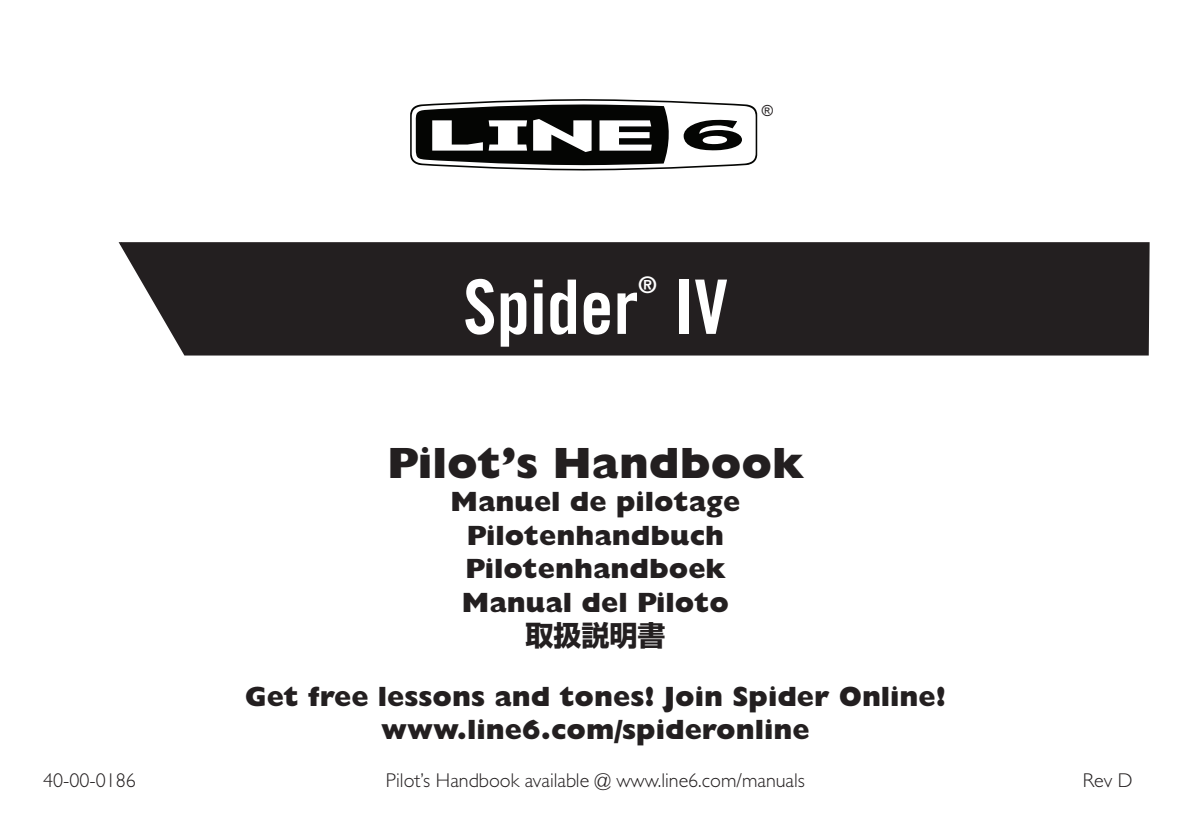
<style>
.page{position:relative;width:1191px;height:840px;background:#fff}
.page>*{position:absolute;margin:0;border:0;box-sizing:border-box;transform-origin:0 0}
.t1{font:75.2px "Trade Gothic Bold Cond Twenty";color:#fff}
.t2{font:800 44px "Gill Sans";color:#231f20}
.t3{font:800 28px/33.6px "Gill Sans";color:#231f20;text-align:center}
.t4{font:700 28px "Shin Go Pro";color:#231f20}
.t5{font:22.8px "Trade Gothic Bold Cond Twenty";color:#fff}
.t6{font:300 20px "Gill Sans";color:#231f20}
.t7{font:condensed 15.4px "Gill Sans";color:#231f20}
</style>
<div class="page">
<svg style="left:410px;top:99px;width:347px;height:71px"></svg>
<div style="left:118px;top:242px;width:1032px;height:114px;background:#231f20"></div>
<p class="t7" style="left:761px;top:102px;width:13px">®</p>
<h1 class="t1" style="left:463px;top:261px;width:177px">Spider</h1>
<p class="t5" style="left:638px;top:271px;width:20px">®</p>
<h1 class="t1" style="left:673px;top:261px;width:56px">IV</h1>
<h2 class="t2" style="left:387px;top:436px;width:417px">Pilot’s Handbook</h2>
<p class="t3" style="left:450px;top:484px;width:291px">Manuel de pilotage<br>Pilotenhandbuch<br>Pilotenhandboek<br>Manual del Piloto</p>
<p class="t4" style="left:525px;top:612px;width:141px">取扱説明書</p>
<p class="t3" style="left:245px;top:679px;width:702px">Get free lessons and tones! Join Spider Online! www.line6.com/spideronline</p>
<p class="t6" style="left:43px;top:769px;width:94px">40-00-0186</p>
<p class="t6" style="left:386px;top:769px;width:420px">Pilot’s Handbook available @ www.line6.com/manuals</p>
<p class="t6" style="left:1082px;top:769px;width:51px">Rev D</p>
</div>
